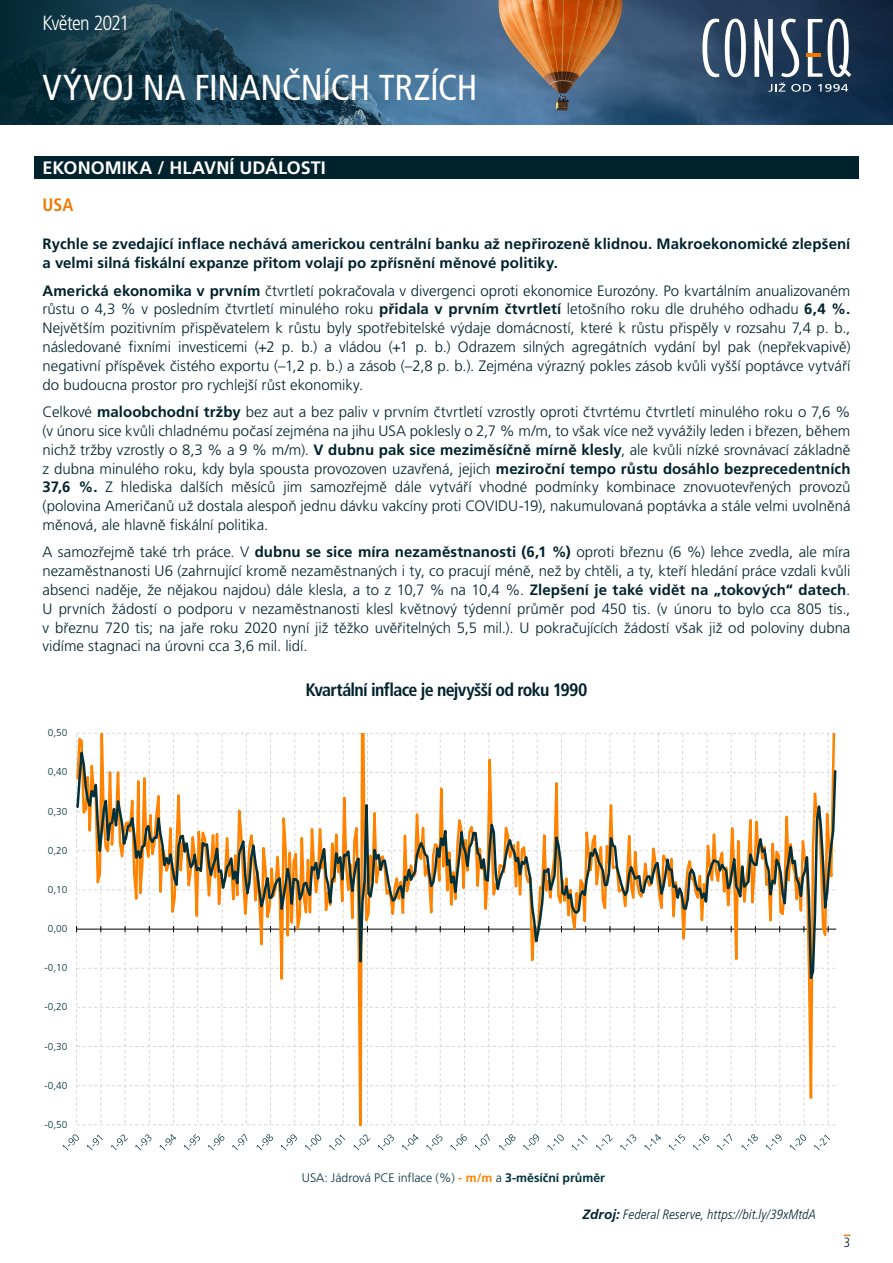
<style>
.page{position:relative;width:893px;height:1263px;background:#fff}
.page>*{position:absolute;margin:0;border:0;box-sizing:border-box;transform-origin:0 0}
.t1{font:condensed 36px "Frutiger LT Pro";letter-spacing:-.01em;color:#fff}
.t2{font:300 condensed 20.55px "Frutiger LT Pro";letter-spacing:-.04em;color:#fff}
.t3{font:700 condensed 18px "Frutiger LT Pro";letter-spacing:-.04em;color:#00222c}
.t4{font:700 18px "Frutiger LT Pro";color:#fff}
.t5{font:700 condensed 18px "Frutiger LT Pro";color:#f17900}
.t6{font:300 15px/18.8px "Frutiger LT Pro";color:#00222c;text-align:justify}
.t7{font:700 15px/18.8px "Frutiger LT Pro";letter-spacing:.005em;color:#00222c}
.t8{font:italic 300 condensed 13.5px "Frutiger LT Pro";letter-spacing:.005em;color:#00222c}
.t9{font:300 condensed 13.5px "Frutiger LT Pro";color:#00222c}
.t10{font:300 12.3px "Frutiger LT Pro";color:#00313c}
.t11{font:300 10.05px "Frutiger LT Pro";letter-spacing:-.01em;color:#00313c}
.s1{font-weight:700}
.s2{font-weight:700;color:#ff8200}
.s3{font-weight:700;font-stretch:normal}
</style>
<div class="page">
<img style="left:496px;top:0;width:397px;height:124px">
<svg style="left:0;top:0;width:496px;height:124px;background:#294f67"></svg>
<svg style="left:702px;top:19px;width:17px;height:58px"></svg>
<svg style="left:725px;top:19px;width:21px;height:58px"></svg>
<svg style="left:754px;top:19px;width:97px;height:73px"></svg>
<div style="left:34px;top:157px;width:825px;height:22px;background:#00222c"></div>
<svg style="left:77px;top:1056px;width:759px;height:69px"></svg>
<svg style="left:77px;top:733px;width:760px;height:323px"></svg>
<svg style="left:63px;top:1134px;width:16px;height:16px"></svg>
<svg style="left:87px;top:1135px;width:16px;height:15px"></svg>
<svg style="left:111px;top:1134px;width:17px;height:16px"></svg>
<svg style="left:135px;top:1134px;width:16px;height:16px"></svg>
<svg style="left:160px;top:1134px;width:16px;height:16px"></svg>
<svg style="left:184px;top:1134px;width:16px;height:16px"></svg>
<svg style="left:208px;top:1134px;width:16px;height:16px"></svg>
<svg style="left:232px;top:1134px;width:15px;height:16px"></svg>
<svg style="left:257px;top:1134px;width:16px;height:16px"></svg>
<svg style="left:281px;top:1134px;width:16px;height:16px"></svg>
<svg style="left:305px;top:1134px;width:16px;height:16px"></svg>
<svg style="left:329px;top:1135px;width:16px;height:15px"></svg>
<svg style="left:354px;top:1134px;width:16px;height:16px"></svg>
<svg style="left:378px;top:1134px;width:16px;height:16px"></svg>
<svg style="left:402px;top:1134px;width:17px;height:16px"></svg>
<svg style="left:426px;top:1134px;width:16px;height:16px"></svg>
<svg style="left:451px;top:1134px;width:16px;height:16px"></svg>
<svg style="left:475px;top:1134px;width:15px;height:16px"></svg>
<svg style="left:499px;top:1134px;width:16px;height:16px"></svg>
<svg style="left:523px;top:1134px;width:16px;height:16px"></svg>
<svg style="left:548px;top:1134px;width:16px;height:16px"></svg>
<svg style="left:572px;top:1135px;width:16px;height:15px"></svg>
<svg style="left:596px;top:1134px;width:17px;height:16px"></svg>
<svg style="left:620px;top:1134px;width:16px;height:16px"></svg>
<svg style="left:645px;top:1134px;width:16px;height:16px"></svg>
<svg style="left:669px;top:1134px;width:16px;height:16px"></svg>
<svg style="left:693px;top:1134px;width:16px;height:16px"></svg>
<svg style="left:717px;top:1134px;width:15px;height:16px"></svg>
<svg style="left:742px;top:1134px;width:16px;height:16px"></svg>
<svg style="left:766px;top:1134px;width:16px;height:16px"></svg>
<svg style="left:790px;top:1134px;width:16px;height:16px"></svg>
<svg style="left:814px;top:1135px;width:16px;height:15px"></svg>
<h2 class="t2" style="left:43px;top:11px;width:88px">Květen 2021</h2>
<h1 class="t1" style="left:43px;top:67px;width:436px">VÝVOJ NA FINANČNÍCH TRZÍCH</h1>
<p class="t4" style="left:43px;top:157px;width:285px">EKONOMIKA / HLAVNÍ UDÁLOSTI</p>
<p class="t5" style="left:43px;top:194px;width:32px">USA</p>
<p class="t7" style="left:43px;top:235px;width:809px">Rychle se zvedající inflace nechává americkou centrální banku až nepřirozeně klidnou. Makroekonomické zlepšení a velmi silná fiskální expanze přitom volají po zpřísnění měnové politiky.</p>
<p class="t6" style="left:43px;top:281px;width:809px"><span class="s1">Americká ekonomika v prvním</span> čtvrtletí pokračovala v divergenci oproti ekonomice Eurozóny. Po kvartálním anualizovaném růstu o 4,3 % v posledním čtvrtletí minulého roku <span class="s1">přidala v prvním čtvrtletí</span> letošního roku dle druhého odhadu <span class="s1">6,4 %.<br></span>Největším pozitivním přispěvatelem k růstu byly spotřebitelské výdaje domácností, které k růstu přispěly v rozsahu 7,4 p. b., následované fixními investicemi (+2 p. b.) a vládou (+1 p. b.) Odrazem silných agregátních vydání byl pak (nepřekvapivě) negativní příspěvek čistého exportu (–1,2 p. b.) a zásob (–2,8 p. b.). Zejména výrazný pokles zásob kvůli vyšší poptávce vytváří do budoucna prostor pro rychlejší růst ekonomiky.</p>
<p class="t6" style="left:43px;top:403px;width:809px">Celkové <span class="s1">maloobchodní tržby</span> bez aut a bez paliv v prvním čtvrtletí vzrostly oproti čtvrtému čtvrtletí minulého roku o 7,6 % (v únoru sice kvůli chladnému počasí zejména na jihu USA poklesly o 2,7 % m/m, to však více než vyvážily leden i březen, během nichž tržby vzrostly o 8,3 % a 9 % m/m). <span class="s1">V dubnu pak sice meziměsíčně mírně klesly</span>, ale kvůli nízké srovnávací základně z dubna minulého roku, kdy byla spousta provozoven uzavřená, jejich <span class="s1">meziroční tempo růstu dosáhlo bezprecedentních 37,6 %.</span> Z hlediska dalších měsíců jim samozřejmě dále vytváří vhodné podmínky kombinace znovuotevřených provozů (polovina Američanů už dostala alespoň jednu dávku vakcíny proti COVIDU-19), nakumulovaná poptávka a stále velmi uvolněná měnová, ale hlavně fiskální politika.</p>
<p class="t6" style="left:43px;top:543px;width:809px">A samozřejmě také trh práce. V <span class="s1">dubnu se sice míra nezaměstnanosti (6,1 %)</span> oproti březnu (6 %) lehce zvedla, ale míra nezaměstnanosti U6 (zahrnující kromě nezaměstnaných i ty, co pracují méně, než by chtěli, a ty, kteří hledání práce vzdali kvůli absenci naděje, že nějakou najdou) dále klesla, a to z 10,7 % na 10,4 %. <span class="s1">Zlepšení je také vidět na „tokových“ datech</span>.<br>U prvních žádostí o podporu v nezaměstnanosti klesl květnový týdenní průměr pod 450 tis. (v únoru to bylo cca 805 tis., v březnu 720 tis; na jaře roku 2020 nyní již těžko uvěřitelných 5,5 mil.). U pokračujících žádostí však již od poloviny dubna vidíme stagnaci na úrovni cca 3,6 mil. lidí.</p>
<p class="t11" style="left:48px;top:727px;width:21px">0,50</p>
<p class="t11" style="left:48px;top:766px;width:21px">0,40</p>
<p class="t11" style="left:48px;top:805px;width:21px">0,30</p>
<p class="t11" style="left:48px;top:844px;width:21px">0,20</p>
<p class="t11" style="left:48px;top:883px;width:21px">0,10</p>
<p class="t11" style="left:48px;top:923px;width:21px">0,00</p>
<p class="t11" style="left:44px;top:962px;width:24px">-0,10</p>
<p class="t11" style="left:44px;top:1001px;width:24px">-0,20</p>
<p class="t11" style="left:44px;top:1040px;width:24px">-0,30</p>
<p class="t11" style="left:44px;top:1079px;width:24px">-0,40</p>
<p class="t11" style="left:44px;top:1118px;width:24px">-0,50</p>
<p class="t3" style="left:305px;top:679px;width:284px">Kvartální inflace je nejvyšší od roku 1990</p>
<p class="t10" style="left:302px;top:1171px;width:305px">USA: Jádrová PCE inflace (%) <span class="s2">- m/m</span> a <span class="s1">3-měsíční průměr</span></p>
<p class="t8" style="left:583px;top:1207px;width:235px"><span class="s3">Zdroj:</span> Federal Reserve, https://bit.ly/39xMtdA</p>
<p class="t9" style="left:844px;top:1234px;width:8px">3</p>
</div>
